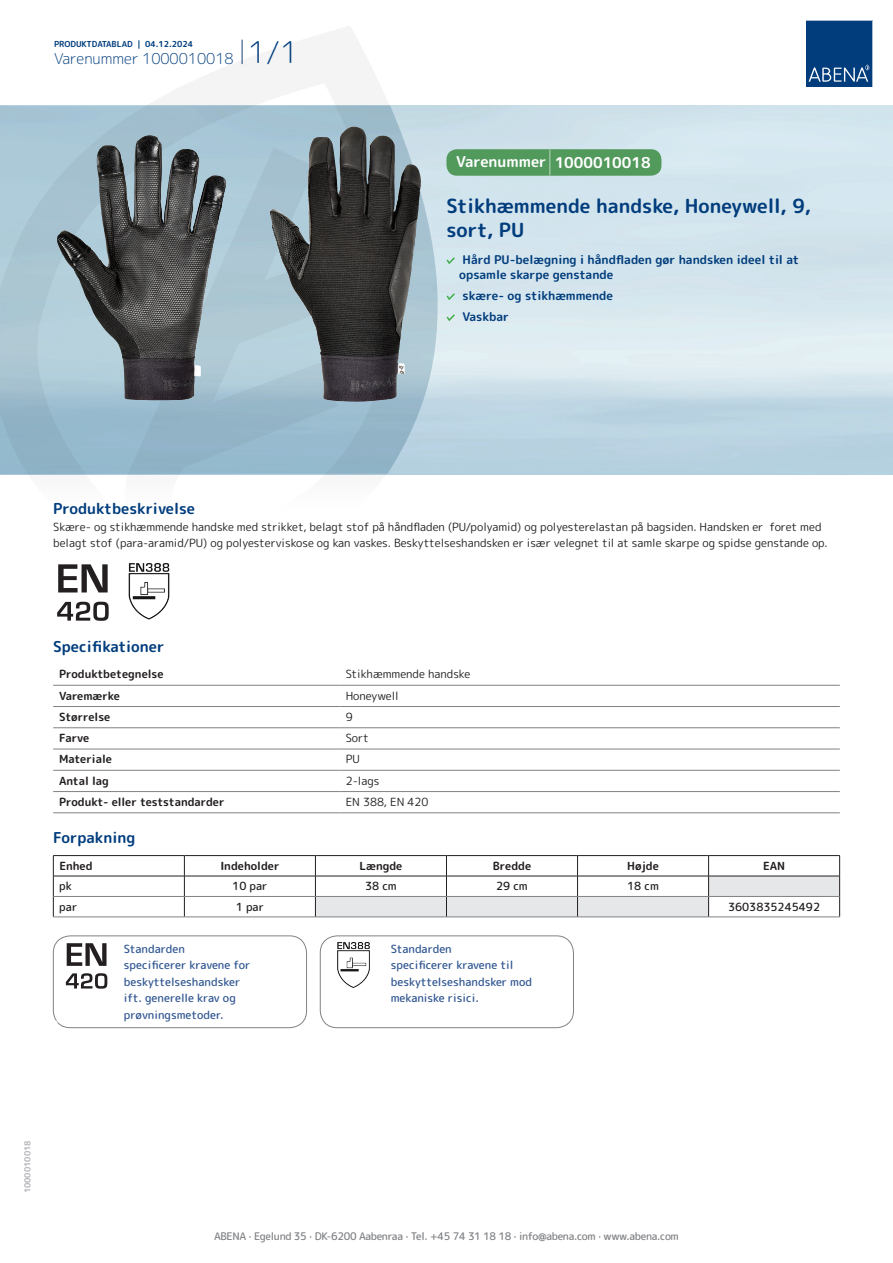
<style>
.page{position:relative;width:893px;height:1263px;background:#fff}
.page>*{position:absolute;margin:0;border:0;box-sizing:border-box;transform-origin:0 0}
.t1{font:700 19.5px/24px "Rounded Mplus 1 c";color:#013d7d}
.t2{font:700 15px "Rounded Mplus 1 c";color:#013d7d}
.t3{font:300 15px "Rounded Mplus 1 c";color:#013d7d}
.t4{font:700 15px "Rounded Mplus 1 c";color:#fff}
.t5{font:700 12px/15px "Rounded Mplus 1 c";color:#013d7d}
.t6{font:11.25px/16.5px "Rounded Mplus 1 c";color:#231f20}
.t7{font:500 11.25px/16.5px "Rounded Mplus 1 c";color:#305691}
.t8{font:700 11.25px "Rounded Mplus 1 c";color:#231f20}
.t9{font:500 11.25px "Rounded Mplus 1 c";color:#231f20}
.t10{font:500 10.5px "Rounded Mplus 1 c";letter-spacing:-.03em;color:#808285}
.t11{font:700 10.5px "Rounded Mplus 1 c";color:#fff}
.t12{font:700 8.25px "Rounded Mplus 1 c";color:#013d7d}
.t13{font:700 8.25px "Rounded Mplus 1 c";color:#b2b3b7}
.s1{font-size:30px}
.s2{font-size:25.5px}
</style>
<div class="page">
<svg style="left:0;top:26px;width:439px;height:576px"></svg>
<svg style="left:0;top:106px;width:438px;height:368px;background:#8599a4"></svg>
<svg style="left:242px;top:40px;width:1px;height:24px"></svg>
<svg style="left:806px;top:20px;width:67px;height:67px;background:#144b86"></svg>
<img style="left:269px;top:127px;width:85px;height:143px">
<svg style="left:58px;top:564px;width:50px;height:28px"></svg>
<svg style="left:57px;top:602px;width:52px;height:19px"></svg>
<img style="left:127px;top:563px;width:44px;height:57px">
<hr style="left:53px;top:685px;width:287px;height:1px;background:#808285">
<hr style="left:340px;top:685px;width:500px;height:1px;background:#808285">
<hr style="left:53px;top:706px;width:287px;height:1px;background:#808285">
<hr style="left:340px;top:706px;width:500px;height:1px;background:#808285">
<hr style="left:53px;top:727px;width:287px;height:1px;background:#808285">
<hr style="left:340px;top:727px;width:500px;height:1px;background:#808285">
<hr style="left:53px;top:749px;width:287px;height:1px;background:#808285">
<hr style="left:340px;top:749px;width:500px;height:1px;background:#808285">
<hr style="left:53px;top:770px;width:287px;height:1px;background:#808285">
<hr style="left:340px;top:770px;width:500px;height:1px;background:#808285">
<hr style="left:53px;top:791px;width:287px;height:1px;background:#808285">
<hr style="left:340px;top:791px;width:500px;height:1px;background:#808285">
<hr style="left:53px;top:812px;width:287px;height:1px;background:#808285">
<hr style="left:340px;top:812px;width:500px;height:1px;background:#808285">
<hr style="left:53px;top:855px;width:131px;height:1px;background:#231f20">
<hr style="left:184px;top:855px;width:131px;height:1px;background:#231f20">
<hr style="left:315px;top:855px;width:131px;height:1px;background:#231f20">
<hr style="left:446px;top:855px;width:131px;height:1px;background:#231f20">
<hr style="left:577px;top:855px;width:132px;height:1px;background:#231f20">
<hr style="left:709px;top:855px;width:131px;height:1px;background:#231f20">
<hr style="left:53px;top:876px;width:131px;height:1px;background:#231f20">
<hr style="left:184px;top:876px;width:131px;height:1px;background:#231f20">
<svg style="left:53px;top:856px;width:1px;height:61px"></svg>
<svg style="left:184px;top:856px;width:1px;height:61px"></svg>
<svg style="left:315px;top:856px;width:525px;height:61px"></svg>
<hr style="left:54px;top:896px;width:130px;height:1px;background:#808285">
<hr style="left:184px;top:896px;width:131px;height:1px;background:#808285">
<hr style="left:315px;top:896px;width:131px;height:1px;background:#808285">
<hr style="left:446px;top:896px;width:131px;height:1px;background:#808285">
<hr style="left:577px;top:896px;width:132px;height:1px;background:#808285">
<hr style="left:709px;top:896px;width:130px;height:1px;background:#808285">
<hr style="left:53px;top:917px;width:131px;height:1px;background:#808285">
<hr style="left:184px;top:917px;width:131px;height:1px;background:#808285">
<hr style="left:315px;top:917px;width:131px;height:1px;background:#808285">
<hr style="left:446px;top:917px;width:131px;height:1px;background:#808285">
<hr style="left:577px;top:917px;width:132px;height:1px;background:#808285">
<hr style="left:709px;top:917px;width:131px;height:1px;background:#808285">
<svg style="left:67px;top:943px;width:40px;height:23px"></svg>
<svg style="left:66px;top:973px;width:41px;height:16px"></svg>
<div style="left:53px;top:936px;width:254px;height:92px;border:1px solid #808285;border-radius:17px"></div>
<img style="left:337px;top:942px;width:33px;height:46px">
<div style="left:320px;top:936px;width:254px;height:92px;border:1px solid #808285;border-radius:17px"></div>
<svg style="left:446px;top:257px;width:9px;height:7px"></svg>
<svg style="left:446px;top:293px;width:9px;height:7px"></svg>
<svg style="left:446px;top:314px;width:9px;height:7px"></svg>
<div style="left:446px;top:149px;width:215px;height:27px;background:#52995c;border-radius:10px"></div>
<p class="t12" style="left:54px;top:38px;width:141px">PRODUKTDATABLAD | 04.12.2024</p>
<h2 class="t3" style="left:54px;top:48px;width:246px">Varenummer 1000010018 <span class="s1">1/1</span></h2>
<h2 class="t4" style="left:456px;top:152px;width:196px">Varenummer <span class="s2">|</span> 1000010018</h2>
<h1 class="t1" style="left:446px;top:194px;width:366px">Stikhæmmende handske, Honeywell, 9, sort, PU</h1>
<p class="t5" style="left:459px;top:252px;width:341px">Hård PU-belægning i håndfladen gør handsken ideel til at opsamle skarpe genstande</p>
<p class="t5" style="left:463px;top:285px;width:152px;line-height:21px">skære- og stikhæmmende<br>Vaskbar</p>
<h2 class="t2" style="left:53px;top:498px;width:143px">Produktbeskrivelse</h2>
<p class="t6" style="left:53px;top:518px;width:776px">Skære- og stikhæmmende handske med strikket, belagt stof på håndfladen (PU/polyamid) og polyesterelastan på bagsiden. Handsken er foret med belagt stof (para-aramid/PU) og polyesterviskose og kan vaskes. Beskyttelseshandsken er især velegnet til at samle skarpe og spidse genstande op.</p>
<h2 class="t2" style="left:53px;top:635px;width:113px">Specifikationer</h2>
<p class="t8" style="left:59px;top:666px;width:106px">Produktbetegnelse</p>
<p class="t6" style="left:346px;top:666px;width:126px">Stikhæmmende handske</p>
<p class="t8" style="left:59px;top:688px;width:62px">Varemærke</p>
<p class="t6" style="left:346px;top:687px;width:54px">Honeywell</p>
<p class="t8" style="left:59px;top:709px;width:53px">Størrelse</p>
<p class="t6" style="left:346px;top:708px;width:8px">9</p>
<p class="t8" style="left:59px;top:730px;width:32px">Farve</p>
<p class="t6" style="left:346px;top:730px;width:25px">Sort</p>
<p class="t8" style="left:59px;top:751px;width:54px">Materiale</p>
<p class="t6" style="left:346px;top:751px;width:16px">PU</p>
<p class="t8" style="left:59px;top:773px;width:51px">Antal lag</p>
<p class="t6" style="left:346px;top:772px;width:35px">2-lags</p>
<p class="t8" style="left:59px;top:794px;width:167px">Produkt- eller teststandarder</p>
<p class="t6" style="left:346px;top:794px;width:84px">EN 388, EN 420</p>
<h2 class="t2" style="left:53px;top:827px;width:84px">Forpakning</h2>
<p class="t8" style="left:59px;top:858px;width:35px">Enhed</p>
<p class="t8" style="left:220px;top:858px;width:61px">Indeholder</p>
<p class="t8" style="left:359px;top:858px;width:44px">Længde</p>
<p class="t8" style="left:493px;top:858px;width:40px">Bredde</p>
<p class="t8" style="left:627px;top:858px;width:33px">Højde</p>
<p class="t8" style="left:763px;top:858px;width:24px">EAN</p>
<p class="t9" style="left:59px;top:878px;width:14px">pk</p>
<p class="t9" style="left:232px;top:878px;width:37px">10 par</p>
<p class="t9" style="left:365px;top:878px;width:33px">38 cm</p>
<p class="t9" style="left:496px;top:878px;width:33px">29 cm</p>
<p class="t9" style="left:627px;top:878px;width:33px">18 cm</p>
<p class="t9" style="left:59px;top:899px;width:19px">par</p>
<p class="t9" style="left:236px;top:899px;width:30px">1 par</p>
<p class="t9" style="left:728px;top:899px;width:94px">3603835245492</p>
<p class="t7" style="left:124px;top:940px;width:128px">Standarden<br>specificerer kravene for beskyttelseshandsker ift. generelle krav og prøvningsmetoder.</p>
<p class="t7" style="left:391px;top:940px;width:143px">Standarden<br>specificerer kravene til beskyttelseshandsker mod mekaniske risici.</p>
<p class="t11" style="left:53px;top:1016px;width:7px">*</p>
<p class="t13" style="left:22px;top:1193px;width:54px;rotate:-90deg">1000010018</p>
<p class="t10" style="left:214px;top:1229px;width:466px">ABENA · Egelund 35 · DK-6200 Aabenraa · Tel. +45 74 31 18 18 · info@abena.com · www.abena.com</p>
</div>
